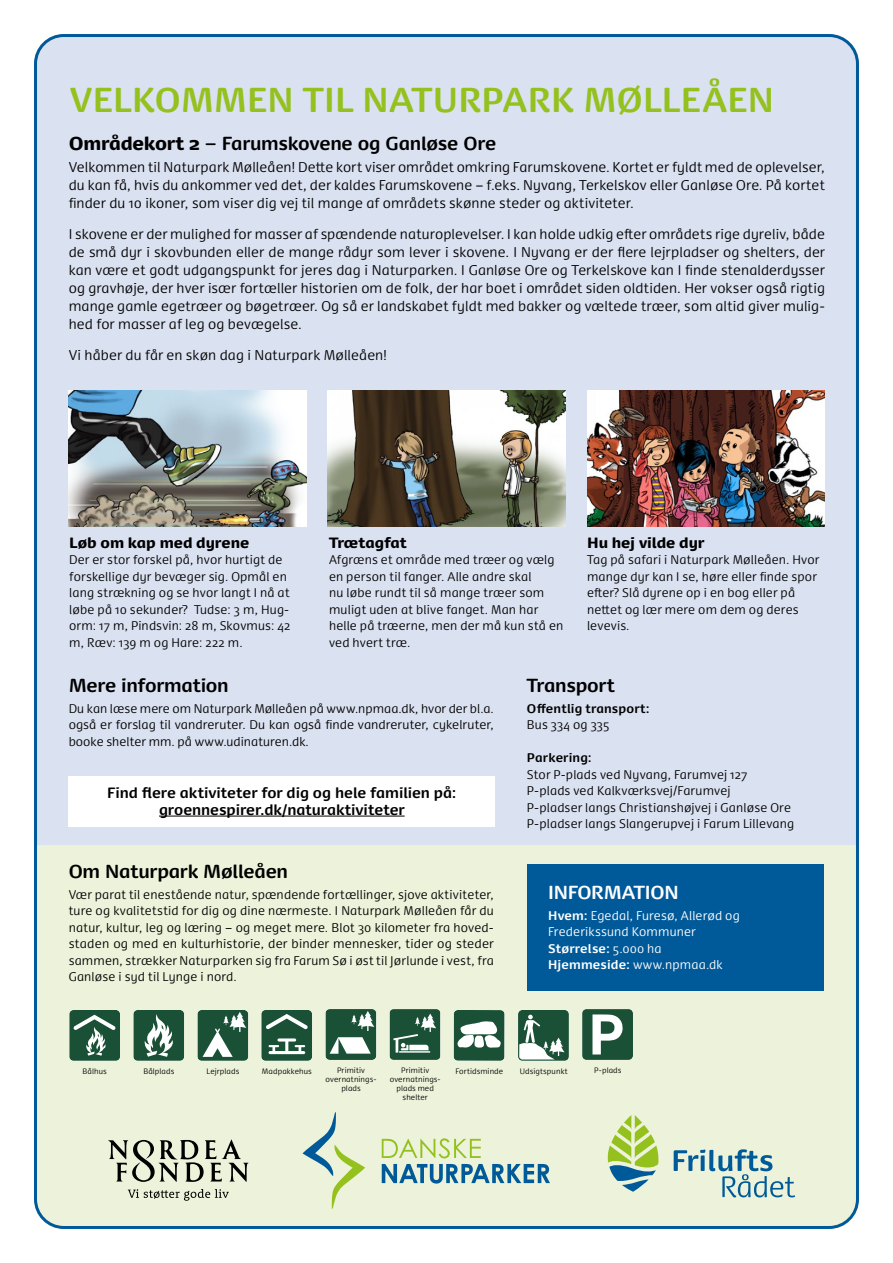
<style>
.page{position:relative;width:893px;height:1263px;background:#fff}
.page>*{position:absolute;margin:0;border:0;box-sizing:border-box;transform-origin:0 0}
.t1{font:700 33px "Dancer Pro";color:#95c11f}
.t2{font:700 18px "Dancer Pro";letter-spacing:-.015em;color:#000}
.t3{font:700 18px "Dancer Pro";letter-spacing:-.02em;color:#fff}
.t4{font:700 14.25px/16.5px "Dancer Pro";letter-spacing:-.005em;color:#000;text-align:center}
.t5{font:900 14.25px "Dancer Pro";color:#000}
.t6{font:300 13.5px/18px "Dancer Pro";letter-spacing:.01em;color:#000;text-align:justify}
.t7{font:300 12px/16.5px "Dancer Pro";letter-spacing:.01em;color:#000}
.t8{font:300 12px/16.5px "Dancer Pro";letter-spacing:.01em;color:#fff}
.t9{font:700 12px "Dancer Pro";letter-spacing:.015em;color:#000}
.t10{font:300 7.5px/9px "Dancer Pro";letter-spacing:.01em;color:#000;text-align:center}
.s1{font-weight:900}
.s2{font-weight:700}
</style>
<div class="page">
<div style="left:38px;top:845px;width:817px;height:380px;background:#ecf3da"></div>
<div style="left:34px;top:38px;width:821px;height:807px;background:#dae1f1"></div>
<div style="left:527px;top:864px;width:297px;height:127px;background:#005a9a"></div>
<img style="left:69px;top:390px;width:238px;height:136px">
<img style="left:328px;top:390px;width:238px;height:136px">
<img style="left:587px;top:390px;width:238px;height:136px">
<div style="left:69px;top:776px;width:426px;height:50px;background:#fff"></div>
<hr style="left:159px;top:816px;width:246px;height:1px;background:#000">
<svg style="left:261px;top:1010px;width:51px;height:51px;background:#46715c"></svg>
<svg style="left:133px;top:1010px;width:51px;height:51px;background:#49745f"></svg>
<svg style="left:197px;top:1010px;width:51px;height:51px"></svg>
<svg style="left:454px;top:1010px;width:51px;height:51px"></svg>
<svg style="left:69px;top:1010px;width:51px;height:51px;background:#426e59"></svg>
<svg style="left:325px;top:1009px;width:51px;height:51px"></svg>
<svg style="left:389px;top:1009px;width:51px;height:51px;background:#436f5a"></svg>
<svg style="left:582px;top:1009px;width:51px;height:51px"></svg>
<svg style="left:518px;top:1010px;width:51px;height:51px"></svg>
<svg style="left:108px;top:1139px;width:140px;height:43px;background:#aeb3a1"></svg>
<svg style="left:128px;top:1189px;width:101px;height:12px"></svg>
<svg style="left:302px;top:1112px;width:63px;height:97px;background:#d3e3c6"></svg>
<svg style="left:382px;top:1138px;width:99px;height:20px;background:#d4e5a6"></svg>
<svg style="left:382px;top:1164px;width:168px;height:19px;background:#72a4b9"></svg>
<svg style="left:674px;top:1149px;width:121px;height:48px;background:#b5cfcb"></svg>
<svg style="left:608px;top:1115px;width:51px;height:77px;background:#afcd95"></svg>
<h1 class="t1" style="left:69px;top:76px;width:706px">VELKOMMEN TIL NATURPARK MØLLEÅEN</h1>
<h2 class="t2" style="left:69px;top:130px;width:429px"><span class="s1">Områdekort 2</span> – Farumskovene og Ganløse Ore</h2>
<p class="t6" style="left:69px;top:158px;width:758px">Velkommen til Naturpark Mølleåen! Dette kort viser området omkring Farumskovene. Kortet er fyldt med de oplevelser, du kan få, hvis du ankommer ved det, der kaldes Farumskovene – f.eks. Nyvang, Terkelskov eller Ganløse Ore. På kortet finder du 10 ikoner, som viser dig vej til mange af områdets skønne steder og aktiviteter.</p>
<p class="t6" style="left:69px;top:224px;width:758px">I skovene er der mulighed for masser af spændende naturoplevelser. I kan holde udkig efter områdets rige dyreliv, både de små dyr i skovbunden eller de mange rådyr som lever i skovene. I Nyvang er der flere lejrpladser og shelters, der kan være et godt udgangspunkt for jeres dag i Naturparken. I Ganløse Ore og Terkelskove kan I finde stenalderdysser og gravhøje, der hver især fortæller historien om de folk, der har boet i området siden oldtiden. Her vokser også rigtig mange gamle egetræer og bøgetræer. Og så er landskabet fyldt med bakker og væltede træer, som altid giver mulig&shy;hed for masser af leg og bevægelse.</p>
<p class="t6" style="left:69px;top:345px;width:320px">Vi håber du får en skøn dag i Naturpark Mølleåen!</p>
<p class="t5" style="left:69px;top:532px;width:181px">Løb om kap med dyrene</p>
<p class="t7" style="left:69px;top:551px;width:223px">Der er stor forskel på, hvor hurtigt de forskellige dyr bevæger sig. Opmål en lang strækning og se hvor langt I nå at løbe på 10 sekunder? Tudse: 3 m, Hug&shy;orm: 17 m, Pindsvin: 28 m, Skovmus: 42 m, Ræv: 139 m og Hare: 222 m.</p>
<p class="t5" style="left:329px;top:532px;width:79px">Trætagfat</p>
<p class="t7" style="left:329px;top:551px;width:236px">Afgræns et område med træer og vælg en person til fanger. Alle andre skal<br>nu løbe rundt til så mange træer som muligt uden at blive fanget. Man har helle på træerne, men der må kun stå en ved hvert træ.</p>
<p class="t5" style="left:587px;top:532px;width:119px">Hu hej vilde dyr</p>
<p class="t7" style="left:587px;top:551px;width:234px">Tag på safari i Naturpark Mølleåen. Hvor mange dyr kan I se, høre eller finde spor efter? Slå dyrene op i en bog eller på nettet og lær mere om dem og deres levevis.</p>
<h2 class="t2" style="left:69px;top:672px;width:162px">Mere information</h2>
<p class="t7" style="left:69px;top:700px;width:427px;text-align:justify">Du kan læse mere om Naturpark Mølleåen på www.npmaa.dk, hvor der bl.a. også er forslag til vandreruter. Du kan også finde vandreruter, cykelruter, booke shelter mm. på www.udinaturen.dk.</p>
<p class="t4" style="left:107px;top:784px;width:351px">Find flere aktiviteter for dig og hele familien på: groennespirer.dk/naturaktiviteter</p>
<h2 class="t2" style="left:69px;top:858px;width:221px">Om Naturpark Mølleåen</h2>
<p class="t7" style="left:69px;top:885px;width:427px;text-align:justify">Vær parat til enestående natur, spændende fortællinger, sjove aktiviteter, ture og kvalitetstid for dig og dine nærmeste. I Naturpark Mølleåen får du natur, kultur, leg og læring – og meget mere. Blot 30 kilometer fra hoved&shy;staden og med en kulturhistorie, der binder mennesker, tider og steder sammen, strækker Naturparken sig fra Farum Sø i øst til Jørlunde i vest, fra Ganløse i syd til Lynge i nord.</p>
<h2 class="t2" style="left:527px;top:672px;width:89px">Transport</h2>
<p class="t9" style="left:527px;top:700px;width:124px">Offentlig transport:</p>
<p class="t7" style="left:527px;top:716px;width:84px">Bus 334 og 335</p>
<p class="t9" style="left:527px;top:749px;width:66px">Parkering:</p>
<p class="t7" style="left:527px;top:766px;width:269px">Stor P-plads ved Nyvang, Farumvej 127<br>P-plads ved Kalkværksvej/Farumvej<br>P-pladser langs Christianshøjvej i Ganløse Ore P-pladser langs Slangerupvej i Farum Lillevang</p>
<h2 class="t3" style="left:548px;top:879px;width:132px">INFORMATION</h2>
<p class="t8" style="left:548px;top:907px;width:193px"><span class="s2">Hvem:</span> Egedal, Furesø, Allerød og<br>Frederikssund Kommuner<br><span class="s2">Størrelse:</span> 5.000 ha<br><span class="s2">Hjemmeside:</span> www.npmaa.dk</p>
<p class="t10" style="left:83px;top:1066px;width:26px">Bålhus</p>
<p class="t10" style="left:143px;top:1066px;width:32px">Bålplads</p>
<p class="t10" style="left:207px;top:1066px;width:34px">Lejrplads</p>
<p class="t10" style="left:262px;top:1066px;width:51px">Madpakkehus</p>
<p class="t10" style="left:337px;top:1065px;width:30px">Primitiv</p>
<p class="t10" style="left:455px;top:1066px;width:49px">Fortidsminde</p>
<p class="t10" style="left:326px;top:1074px;width:52px">overnatnings&shy;plads</p>
<p class="t10" style="left:390px;top:1065px;width:52px">Primitiv overnatnings&shy;plads med shelter</p>
<p class="t10" style="left:520px;top:1066px;width:49px">Udsigtspunkt</p>
<p class="t10" style="left:594px;top:1065px;width:29px">P-plads</p>
</div>
